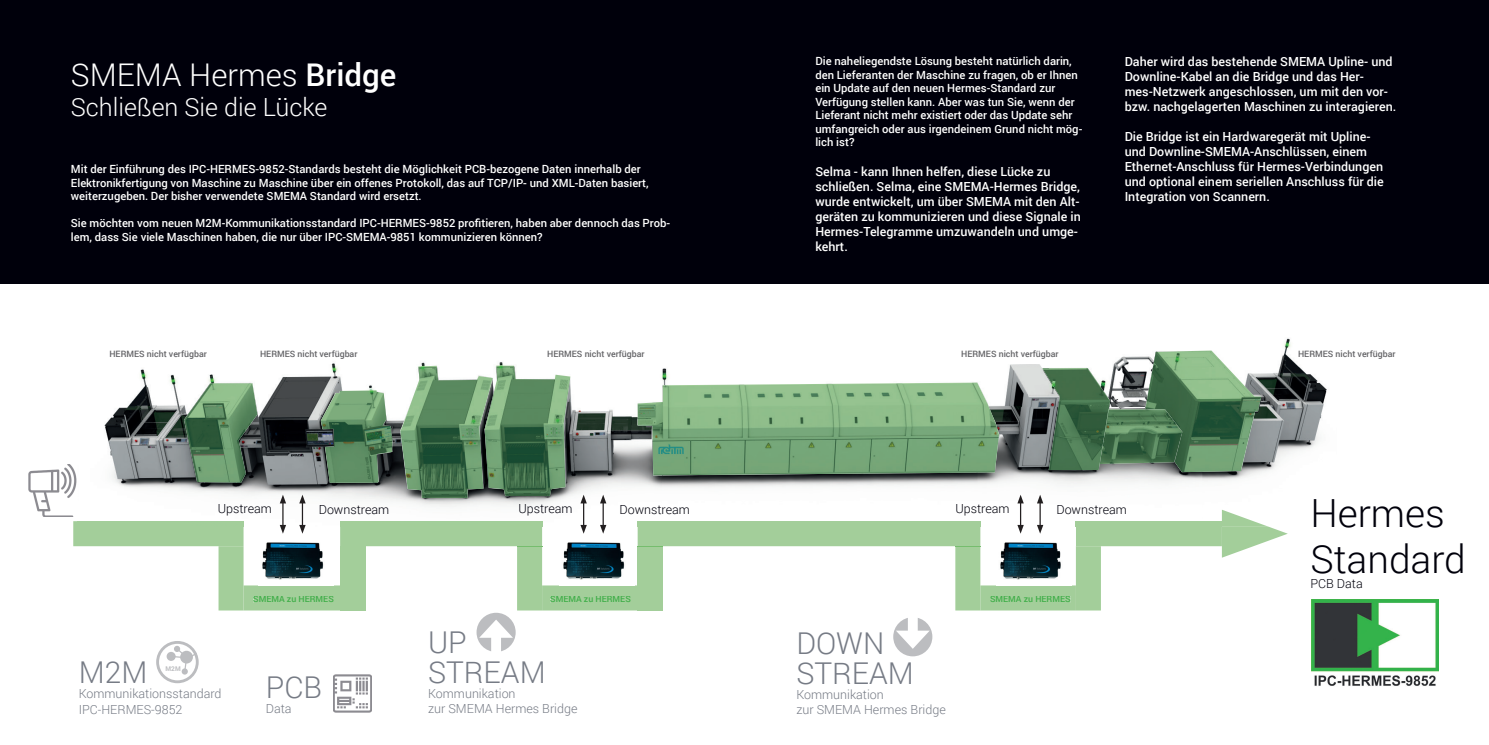
<style>
.page{position:relative;width:1489px;height:745px;background:#fff}
.page>*{position:absolute;margin:0;border:0;box-sizing:border-box;transform-origin:0 0}
.t1{font:300 38.75px/46.5px "Roboto";color:#00000b}
.t2{font:300 31.25px "Roboto";color:#fff}
.t3{font:300 30px/30px "Roboto";color:#767b85}
.t4{font:300 25px "Roboto";color:#fff}
.t5{font:500 12.5px/15px "Roboto";color:#fff}
.t6{font:300 12.5px/15px "Roboto";color:#767b85}
.t7{font:300 12.5px "Roboto";color:#00000b}
.t8{font:500 11.25px/13.5px "Roboto";color:#fff}
.t9{font:500 8.75px "Roboto";color:#636366}
.t10{font:500 8.75px "Roboto";color:#40ae49}
.t11{font:700 6.5px "Roboto";color:#bcbdc0}
.s1{font-weight:500}
</style>
<div class="page">
<div style="left:0;top:0;width:1488px;height:283px;background:#00000b"></div>
<img style="left:104px;top:362px;width:558px;height:132px">
<img style="left:662px;top:356px;width:482px;height:50px">
<img style="left:1280px;top:338px;width:19px;height:29px">
<img style="left:1202px;top:367px;width:125px;height:114px">
<img style="left:977px;top:406px;width:225px;height:78px">
<img style="left:662px;top:475px;width:315px;height:13px">
<img style="left:184px;top:383px;width:73px;height:99px">
<img style="left:400px;top:365px;width:84px;height:129px">
<img style="left:484px;top:365px;width:86px;height:129px">
<img style="left:637px;top:382px;width:362px;height:93px">
<img style="left:1042px;top:368px;width:68px;height:101px">
<svg style="left:73px;top:494px;width:1214px;height:116px"></svg>
<img style="left:321px;top:390px;width:71px;height:92px">
<img style="left:1099px;top:409px;width:45px;height:54px">
<img style="left:1100px;top:409px;width:8px;height:47px">
<img style="left:1144px;top:350px;width:117px;height:122px">
<img style="left:1164px;top:409px;width:18px;height:27px">
<img style="left:1311px;top:599px;width:127px;height:87px">
<div style="left:476px;top:612px;width:39px;height:39px;background:#bcbdc0;border-radius:50%"></div>
<div style="left:491px;top:630px;width:10px;height:22px;background:#fff"></div>
<svg style="left:479px;top:619px;width:34px;height:18px"></svg>
<div style="left:893px;top:616px;width:39px;height:40px;background:#bcbdc0;border-radius:50%"></div>
<div style="left:907px;top:615px;width:10px;height:22px;background:#fff"></div>
<svg style="left:895px;top:630px;width:34px;height:18px"></svg>
<div style="left:156px;top:640px;width:43px;height:42px;border:3px solid #bcbdc0;border-radius:50%"></div>
<div style="left:167px;top:651px;width:9px;height:9px;background:#bcbdc0;border-radius:50%"></div>
<svg style="left:170px;top:645px;width:28px;height:29px"></svg>
<img style="left:333px;top:674px;width:39px;height:39px">
<img style="left:28px;top:464px;width:51px;height:52px">
<h2 class="t2" style="left:71px;top:53px;width:327px">SMEMA Hermes <span class="s1">Bridge</span></h2>
<h3 class="t4" style="left:71px;top:90px;width:258px">Schließen Sie die Lücke</h3>
<p class="t8" style="left:71px;top:162px;width:579px">Mit der Einführung des IPC-HERMES-9852-Standards besteht die Möglichkeit PCB-bezogene Daten innerhalb der<br>Elektronikfertigung von Maschine zu Maschine über ein offenes Protokoll, das auf TCP/IP- und XML-Daten basiert, weiterzugeben. Der bisher verwendete SMEMA Standard wird ersetzt.</p>
<p class="t8" style="left:71px;top:216px;width:601px">Sie möchten vom neuen M2M-Kommunikationsstandard IPC-HERMES-9852 profitieren, haben aber dennoch das Prob&shy;lem, dass Sie viele Maschinen haben, die nur über IPC-SMEMA-9851 kommunizieren können?</p>
<p class="t8" style="left:815px;top:54px;width:268px">Die naheliegendste Lösung besteht natürlich darin, den Lieferanten der Maschine zu fragen, ob er Ihnen ein Update auf den neuen Hermes-Standard zur Verfügung stellen kann. Aber was tun Sie, wenn der Lieferant nicht mehr existiert oder das Update sehr umfangreich oder aus irgendeinem Grund nicht mög&shy;lich ist?</p>
<p class="t5" style="left:815px;top:164px;width:267px">Selma - kann Ihnen helfen, diese Lücke zu schließen. Selma, eine SMEMA-Hermes Bridge, wurde entwickelt, um über SMEMA mit den Alt&shy;geräten zu kommunizieren und diese Signale in Hermes-Telegramme umzuwandeln und umge&shy;kehrt.</p>
<p class="t5" style="left:1124px;top:54px;width:273px">Daher wird das bestehende SMEMA Upline- und Downline-Kabel an die Bridge und das Her&shy;mes-Netzwerk angeschlossen, um mit den vor&shy;bzw. nachgelagerten Maschinen zu interagieren.</p>
<p class="t5" style="left:1124px;top:129px;width:260px">Die Bridge ist ein Hardwaregerät mit Upline&shy;und Downline-SMEMA-Anschlüssen, einem Ethernet-Anschluss für Hermes-Verbindungen und optional einem seriellen Anschluss für die Integration von Scannern.</p>
<p class="t9" style="left:109px;top:347px;width:99px">HERMES nicht verfügbar</p>
<p class="t9" style="left:260px;top:347px;width:99px">HERMES nicht verfügbar</p>
<p class="t9" style="left:547px;top:347px;width:99px">HERMES nicht verfügbar</p>
<p class="t9" style="left:961px;top:347px;width:99px">HERMES nicht verfügbar</p>
<p class="t9" style="left:1297px;top:347px;width:99px">HERMES nicht verfügbar</p>
<p class="t7" style="left:218px;top:500px;width:56px">Upstream</p>
<p class="t7" style="left:319px;top:500px;width:72px">Downstream</p>
<p class="t7" style="left:518px;top:500px;width:56px">Upstream</p>
<p class="t7" style="left:619px;top:500px;width:72px">Downstream</p>
<p class="t7" style="left:955px;top:500px;width:56px">Upstream</p>
<p class="t7" style="left:1056px;top:500px;width:72px">Downstream</p>
<h3 class="t3" style="left:79px;top:656px;width:70px">M2M</h3>
<p class="t6" style="left:79px;top:685px;width:144px">Kommunikationsstandard<br>IPC-HERMES-9852</p>
<p class="t11" style="left:166px;top:663px;width:17px">M2M</p>
<p class="t10" style="left:253px;top:592px;width:82px">SMEMA zu HERMES</p>
<p class="t10" style="left:550px;top:592px;width:82px">SMEMA zu HERMES</p>
<p class="t10" style="left:989px;top:592px;width:82px">SMEMA zu HERMES</p>
<h3 class="t3" style="left:266px;top:670px;width:58px">PCB</h3>
<p class="t6" style="left:266px;top:700px;width:27px">Data</p>
<h3 class="t3" style="left:428px;top:626px;width:119px">UP<br>STREAM</h3>
<p class="t6" style="left:428px;top:685px;width:151px">Kommunikation<br>zur SMEMA Hermes Bridge</p>
<h3 class="t3" style="left:796px;top:626px;width:119px">DOWN<br>STREAM</h3>
<p class="t6" style="left:796px;top:685px;width:151px">Kommunikation<br>zur SMEMA Hermes Bridge</p>
<h1 class="t1" style="left:1310px;top:488px;width:157px">Hermes<br>Standard</h1>
<p class="t7" style="left:1310px;top:574px;width:54px">PCB Data</p>
</div>
